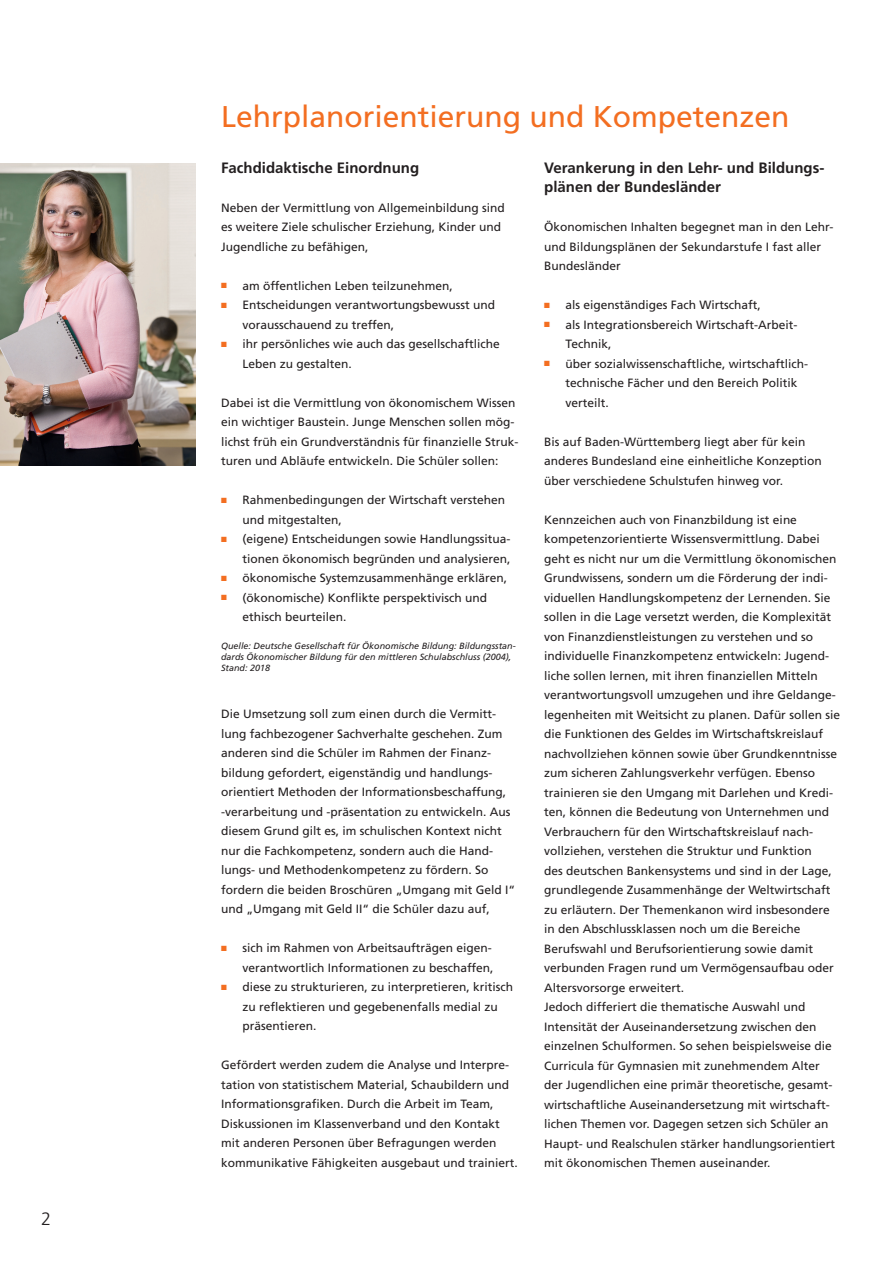
<style>
.page{position:relative;width:893px;height:1263px;background:#fff}
.page>*{position:absolute;margin:0;border:0;box-sizing:border-box;transform-origin:0 0}
.t1{font:30px "Frutiger LT Std";color:#f36e21}
.t2{font:300 18px "Frutiger LT Std";color:#231f20}
.t3{font:700 15px/19.5px "Frutiger LT Std";color:#231f20}
.t4{font:12px/19.5px "Frutiger LT Std";color:#231f20}
.t5{font:italic 9px/10.8px "Frutiger LT Std";color:#231f20}
.s1{color:#f36e21}
</style>
<div class="page">
<img style="left:0;top:164px;width:196px;height:301px">
<h2 class="t2" style="left:41px;top:1209px;width:12px">2</h2>
<h1 class="t1" style="left:221px;top:99px;width:570px">Lehrplanorientierung und Kompetenzen</h1>
<p class="t3" style="left:221px;top:158px;width:200px">Fachdidaktische Einordnung</p>
<p class="t4" style="left:221px;top:198px;width:285px">Neben der Vermittlung von Allgemeinbildung sind es weitere Ziele schulischer Erziehung, Kinder und<br>Jugendliche zu befähigen,</p>
<p class="t4" style="left:221px;top:276px;width:233px"><span class="s1">■</span> am öffentlichen Leben teilzunehmen,</p>
<p class="t4" style="left:242px;top:295px;width:254px;text-indent:-21px"><span class="s1">■</span> Entscheidungen verantwortungsbewusst und vorausschauend zu treffen,</p>
<p class="t4" style="left:242px;top:334px;width:259px;text-indent:-21px"><span class="s1">■</span> ihr persönliches wie auch das gesellschaftliche<br>Leben zu gestalten.</p>
<p class="t4" style="left:221px;top:393px;width:299px">Dabei ist die Vermittlung von ökonomischem Wissen ein wichtiger Baustein. Junge Menschen sollen mög&shy;lichst früh ein Grundverständnis für finanzielle Struk&shy;turen und Abläufe entwickeln. Die Schüler sollen:</p>
<p class="t4" style="left:242px;top:490px;width:264px;text-indent:-21px"><span class="s1">■</span> Rahmenbedingungen der Wirtschaft verstehen und mitgestalten,</p>
<p class="t4" style="left:221px;top:529px;width:291px;text-align:right"><span class="s1">■</span> (eigene) Entscheidungen sowie Handlungssitua&shy;tionen ökonomisch begründen und analysieren,</p>
<p class="t4" style="left:221px;top:568px;width:287px"><span class="s1">■</span> ökonomische Systemzusammenhänge erklären,</p>
<p class="t4" style="left:242px;top:588px;width:246px;text-indent:-21px"><span class="s1">■</span> (ökonomische) Konflikte perspektivisch und ethisch beurteilen.</p>
<p class="t5" style="left:221px;top:641px;width:296px">Quelle: Deutsche Gesellschaft für Ökonomische Bildung: Bildungsstan&shy;dards Ökonomischer Bildung für den mittleren Schulabschluss (2004),<br>Stand: 2018</p>
<p class="t4" style="left:221px;top:704px;width:296px">Die Umsetzung soll zum einen durch die Vermitt&shy;lung fachbezogener Sachverhalte geschehen. Zum anderen sind die Schüler im Rahmen der Finanz&shy;bildung gefordert, eigenständig und handlungs&shy;orientiert Methoden der Informationsbeschaffung, -verarbeitung und -präsentation zu entwickeln. Aus diesem Grund gilt es, im schulischen Kontext nicht nur die Fachkompetenz, sondern auch die Hand&shy;lungs- und Methodenkompetenz zu fördern. So fordern die beiden Broschüren „Umgang mit Geld I“ und „Umgang mit Geld II“ die Schüler dazu auf,</p>
<p class="t4" style="left:221px;top:938px;width:274px;text-align:right"><span class="s1">■</span> sich im Rahmen von Arbeitsaufträgen eigen&shy;verantwortlich Informationen zu beschaffen,</p>
<p class="t4" style="left:242px;top:977px;width:272px;text-indent:-21px"><span class="s1">■</span> diese zu strukturieren, zu interpretieren, kritisch zu reflektieren und gegebenenfalls medial zu präsentieren.</p>
<p class="t4" style="left:221px;top:1055px;width:298px">Gefördert werden zudem die Analyse und Interpre&shy;tation von statistischem Material, Schaubildern und Informationsgrafiken. Durch die Arbeit im Team, Diskussionen im Klassenverband und den Kontakt mit anderen Personen über Befragungen werden kommunikative Fähigkeiten ausgebaut und trainiert.</p>
<p class="t3" style="left:544px;top:158px;width:282px">Verankerung in den Lehr- und Bildungs&shy;plänen der Bundesländer</p>
<p class="t4" style="left:544px;top:218px;width:291px">Ökonomischen Inhalten begegnet man in den Lehr&shy;und Bildungsplänen der Sekundarstufe I fast aller<br>Bundesländer</p>
<p class="t4" style="left:544px;top:296px;width:218px"><span class="s1">■</span> als eigenständiges Fach Wirtschaft,</p>
<p class="t4" style="left:566px;top:315px;width:234px;text-indent:-21px"><span class="s1">■</span> als Integrationsbereich Wirtschaft-Arbeit-<br>Technik,</p>
<p class="t4" style="left:566px;top:354px;width:244px;text-indent:-21px"><span class="s1">■</span> über sozialwissenschaftliche, wirtschaftlich&shy;technische Fächer und den Bereich Politik verteilt.</p>
<p class="t4" style="left:544px;top:432px;width:279px">Bis auf Baden-Württemberg liegt aber für kein anderes Bundesland eine einheitliche Konzeption über verschiedene Schulstufen hinweg vor.</p>
<p class="t4" style="left:544px;top:510px;width:297px">Kennzeichen auch von Finanzbildung ist eine kompetenzorientierte Wissensvermittlung. Dabei geht es nicht nur um die Vermittlung ökonomischen Grundwissens, sondern um die Förderung der indi&shy;viduellen Handlungskompetenz der Lernenden. Sie sollen in die Lage versetzt werden, die Komplexität von Finanzdienstleistungen zu verstehen und so individuelle Finanzkompetenz entwickeln: Jugend&shy;liche sollen lernen, mit ihren finanziellen Mitteln verantwortungsvoll umzugehen und ihre Geldange&shy;legenheiten mit Weitsicht zu planen. Dafür sollen sie die Funktionen des Geldes im Wirtschaftskreislauf nachvollziehen können sowie über Grundkenntnisse zum sicheren Zahlungsverkehr verfügen. Ebenso trainieren sie den Umgang mit Darlehen und Kredi&shy;ten, können die Bedeutung von Unternehmen und Verbrauchern für den Wirtschaftskreislauf nach&shy;vollziehen, verstehen die Struktur und Funktion<br>des deutschen Bankensystems und sind in der Lage, grundlegende Zusammenhänge der Weltwirtschaft zu erläutern. Der Themenkanon wird insbesondere in den Abschlussklassen noch um die Bereiche Berufswahl und Berufsorientierung sowie damit verbunden Fragen rund um Vermögensaufbau oder Altersvorsorge erweitert.<br>Jedoch differiert die thematische Auswahl und Intensität der Auseinandersetzung zwischen den einzelnen Schulformen. So sehen beispielsweise die Curricula für Gymnasien mit zunehmendem Alter der Jugendlichen eine primär theoretische, gesamt&shy;wirtschaftliche Auseinandersetzung mit wirtschaft&shy;lichen Themen vor. Dagegen setzen sich Schüler an Haupt- und Realschulen stärker handlungsorientiert mit ökonomischen Themen auseinander.</p>
</div>
